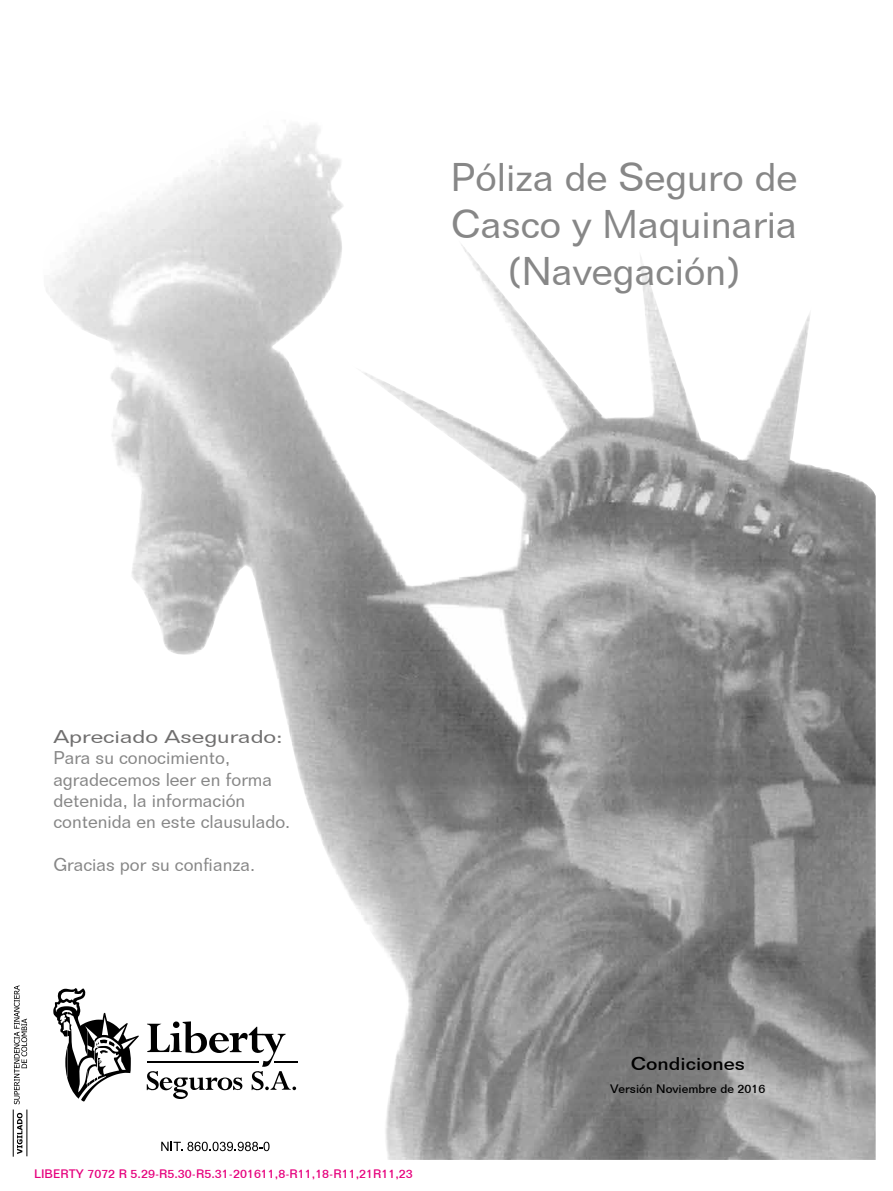
<style>
.page{position:relative;width:893px;height:1191px;background:#fff}
.page>*{position:absolute;margin:0;border:0;box-sizing:border-box;transform-origin:0 0}
.t1{font:39px/46.8px "Folio BT";color:#878787;text-align:center}
.t2{font:18px/21.1px "Folio BT";color:#878787}
.t3{font:18px "Folio BT";color:#706f6f;scale:1.29 1}
.t4{font:500 18px "Folio BT";color:#000;scale:1.11 1}
.t5{font:500 12px "Folio BT";color:#e6007d}
.t6{font:500 12px "Folio BT";color:#000}
</style>
<div class="page">
<img style="left:46px;top:125px;width:830px;height:1034px">
<svg style="left:53px;top:987px;width:86px;height:114px"></svg>
<hr style="left:275px;top:1061px;width:23px;height:2px;background:#000">
<svg style="left:147px;top:1021px;width:149px;height:78px"></svg>
<svg style="left:161px;top:1141px;width:109px;height:10px"></svg>
<svg style="left:17px;top:1112px;width:5px;height:42px"></svg>
<hr style="left:13px;top:1109px;width:1px;height:47px;background:#000">
<hr style="left:27px;top:1109px;width:1px;height:47px;background:#000">
<svg style="left:14px;top:985px;width:13px;height:119px"></svg>
<h1 class="t1" style="left:451px;top:154px;width:348px">Póliza de Seguro de<br>Casco y Maquinaria (Navegación)</h1>
<p class="t3" style="left:53px;top:726px;width:179px">Apreciado Asegurado:</p>
<p class="t2" style="left:53px;top:747px;width:239px">Para su conocimiento, agradecemos leer en forma detenida, la información contenida en este clausulado.</p>
<p class="t2" style="left:53px;top:854px;width:203px">Gracias por su confianza.</p>
<p class="t5" style="left:34px;top:1166px;width:380px">LIBERTY 7072 R 5.29-R5.30-R5.31-201611,8-R11,18-R11,21R11,23</p>
<p class="t4" style="left:631px;top:1052px;width:104px">Condiciones</p>
<p class="t6" style="left:610px;top:1081px;width:157px">Versión Noviembre de 2016</p>
</div>
